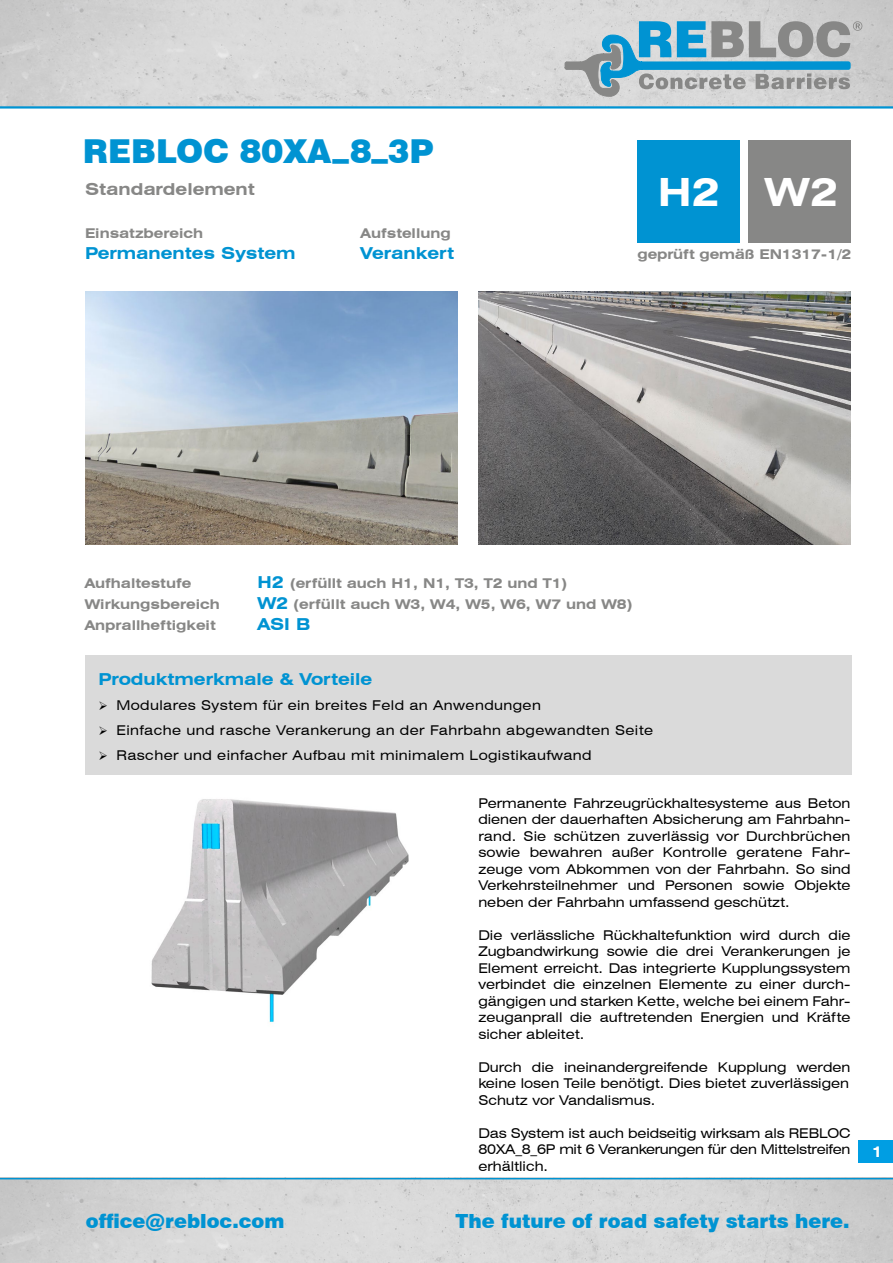
<style>
.page{position:relative;width:893px;height:1263px;background:#fff}
.page>*{position:absolute;margin:0;border:0;box-sizing:border-box;transform-origin:0 0}
.t1{font:700 expanded 39px "Swiss 721 BT";color:#fff}
.t2{font:900 33px "Swiss 721 BT";color:#0093d2}
.t3{font:900 19.5px "Swiss 721 BT";color:#0093d2}
.t4{font:700 expanded 16.5px "Swiss 721 BT";color:#0093d2}
.t5{font:700 expanded 16.5px "Swiss 721 BT";color:#878786}
.t6{font:700 expanded 15px "Swiss 721 BT";color:#fff}
.t7{font:expanded 13.5px/16.5px "Swiss 721 BT";color:#000;text-align:justify}
.t8{font:700 expanded 13.5px "Swiss 721 BT";color:#878786}
.t9{font:expanded 13.5px "Swiss 721 BT";letter-spacing:.03em;color:#000}
.s1{font-size:16.5px;color:#0093d2}
</style>
<div class="page">
<img style="left:85px;top:291px;width:372px;height:254px">
<div style="left:85px;top:656px;width:766px;height:119px;background:#dadada"></div>
<div style="left:638px;top:140px;width:102px;height:102px;background:#0093d2"></div>
<div style="left:748px;top:140px;width:102px;height:102px;background:#878786"></div>
<img style="left:0;top:0;width:893px;height:106px">
<hr style="left:0;top:106px;width:893px;height:3px;background:#0093d2">
<div style="left:859px;top:1141px;width:34px;height:22px;background:#009ee3"></div>
<img style="left:0;top:1179px;width:893px;height:84px">
<hr style="left:0;top:1178px;width:893px;height:1px;background:#0093d2">
<img style="left:151px;top:799px;width:258px;height:223px">
<svg style="left:564px;top:21px;width:298px;height:76px;background:#96b3c0"></svg>
<img style="left:478px;top:291px;width:372px;height:254px">
<h2 class="t2" style="left:83px;top:131px;width:352px">REBLOC 80XA_8_3P</h2>
<p class="t5" style="left:85px;top:179px;width:171px">Standardelement</p>
<h1 class="t1" style="left:658px;top:169px;width:182px">H2 W2</h1>
<p class="t8" style="left:85px;top:225px;width:120px">Einsatzbereich</p>
<p class="t4" style="left:85px;top:244px;width:212px">Permanentes System</p>
<p class="t8" style="left:361px;top:225px;width:92px">Aufstellung</p>
<p class="t4" style="left:361px;top:244px;width:95px">Verankert</p>
<p class="t8" style="left:637px;top:246px;width:215px">geprüft gemäß EN1317-1/2</p>
<p class="t8" style="left:85px;top:575px;width:108px">Aufhaltestufe</p>
<p class="t8" style="left:257px;top:575px;width:312px"><span class="s1">H2</span> (erfüllt auch H1, N1, T3, T2 und T1)</p>
<p class="t8" style="left:85px;top:596px;width:137px">Wirkungsbereich</p>
<p class="t8" style="left:257px;top:596px;width:377px"><span class="s1">W2</span> (erfüllt auch W3, W4, W5, W6, W7 und W8)</p>
<p class="t8" style="left:85px;top:617px;width:132px">Anprallheftigkeit</p>
<p class="t4" style="left:257px;top:614px;width:54px">ASI B</p>
<p class="t4" style="left:98px;top:669px;width:276px">Produktmerkmale &amp; Vorteile</p>
<p class="t9" style="left:98px;top:697px;width:444px">➢ Modulares System für ein breites Feld an Anwendungen</p>
<p class="t9" style="left:98px;top:722px;width:556px">➢ Einfache und rasche Verankerung an der Fahrbahn abgewandten Seite</p>
<p class="t9" style="left:98px;top:747px;width:495px">➢ Rascher und einfacher Aufbau mit minimalem Logistikaufwand</p>
<p class="t7" style="left:478px;top:794px;width:374px">Permanente Fahrzeugrückhaltesysteme aus Beton dienen der dauerhaften Absicherung am Fahrbahn&shy;rand. Sie schützen zuverlässig vor Durchbrüchen sowie bewahren außer Kontrolle geratene Fahr&shy;zeuge vom Abkommen von der Fahrbahn. So sind Verkehrsteilnehmer und Personen sowie Objekte neben der Fahrbahn umfassend geschützt.</p>
<p class="t7" style="left:478px;top:926px;width:374px">Die verlässliche Rückhaltefunktion wird durch die Zugbandwirkung sowie die drei Verankerungen je Element erreicht. Das integrierte Kupplungssystem verbindet die einzelnen Elemente zu einer durch&shy;gängigen und starken Kette, welche bei einem Fahr&shy;zeuganprall die auftretenden Energien und Kräfte sicher ableitet.</p>
<p class="t7" style="left:478px;top:1058px;width:374px">Durch die ineinandergreifende Kupplung werden keine losen Teile benötigt. Dies bietet zuverlässigen Schutz vor Vandalismus.</p>
<p class="t7" style="left:478px;top:1124px;width:374px">Das System ist auch beidseitig wirksam als REBLOC 80XA_8_6P mit 6 Verankerungen für den Mittelstreifen erhältlich.</p>
<h3 class="t3" style="left:86px;top:1210px;width:200px">office@rebloc.com</h3>
<h3 class="t3" style="left:456px;top:1210px;width:396px">The future of road safety starts here.</h3>
<p class="t6" style="left:872px;top:1143px;width:12px">1</p>
</div>
